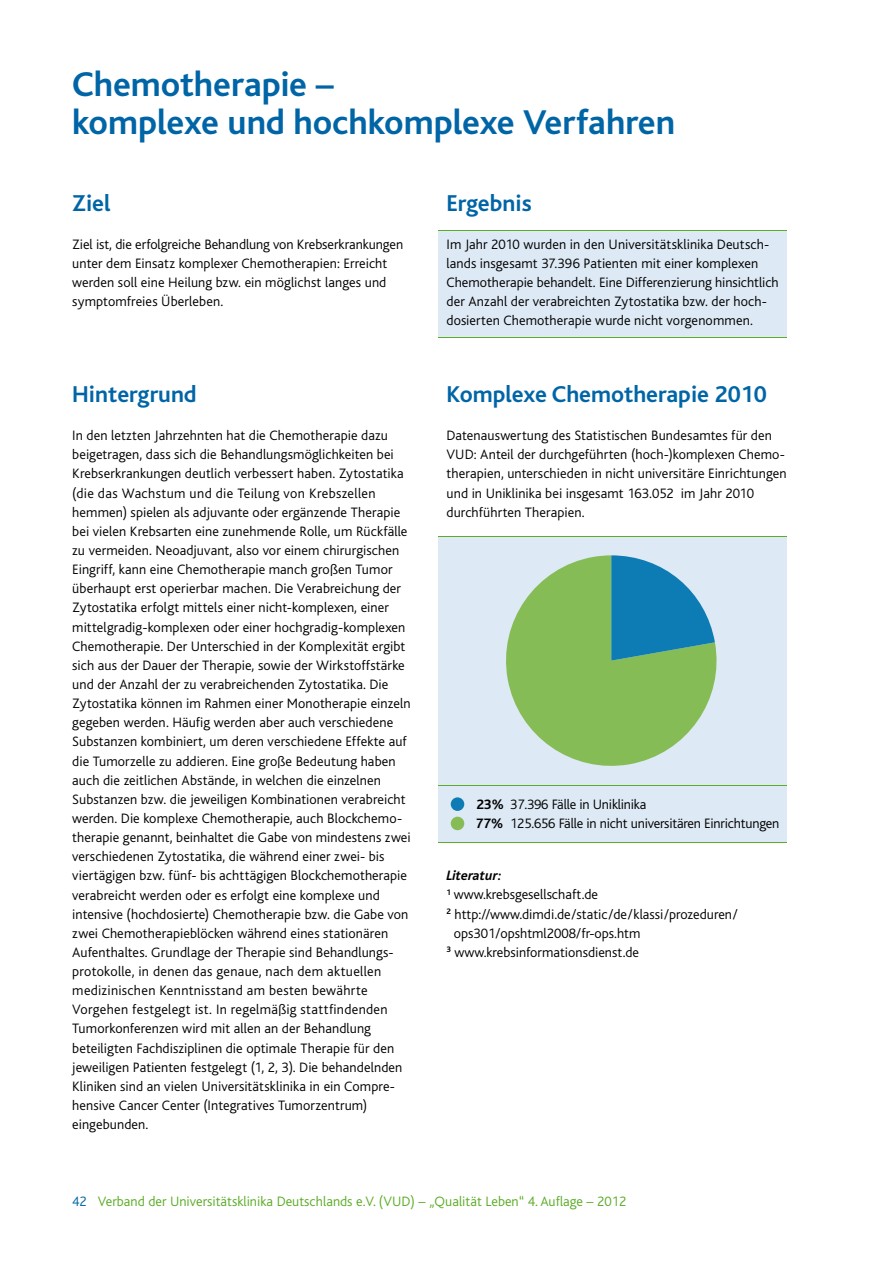
<style>
.page{position:relative;width:893px;height:1263px;background:#fff}
.page>*{position:absolute;margin:0;border:0;box-sizing:border-box;transform-origin:0 0}
.t1{font:700 36px/38.2px "Bliss";color:#0065a6}
.t2{font:700 24px "Bliss";color:#0065a6}
.t3{font:300 14.25px/19.2px "Bliss";letter-spacing:.005em;color:#000}
.t4{font:300 14.25px "Bliss";color:#5bac26}
.t5{font:300 14.25px/19.2px "Bliss";letter-spacing:-.015em;color:#000}
.t6{font:italic 700 14.25px "Bliss";color:#000}
.s1{font-weight:700}
.s2{color:#0065a6}
</style>
<div class="page">
<div style="left:438px;top:537px;width:349px;height:305px;background:#dde9f4"></div>
<div style="left:438px;top:230px;width:349px;height:107px;background:#dde9f4"></div>
<div style="left:451px;top:797px;width:13px;height:14px;background:#0d7cb5;border-radius:50%"></div>
<div style="left:451px;top:817px;width:13px;height:13px;background:#86bc55;border-radius:50%"></div>
<svg style="left:506px;top:555px;width:211px;height:211px;fill:#86bc55"></svg>
<svg style="left:611px;top:555px;width:104px;height:106px"></svg>
<hr style="left:438px;top:230px;width:349px;height:1px;background:#5bac26">
<hr style="left:438px;top:337px;width:349px;height:1px;background:#5bac26">
<hr style="left:438px;top:536px;width:349px;height:1px;background:#5bac26">
<hr style="left:438px;top:785px;width:349px;height:1px;background:#5bac26">
<hr style="left:438px;top:842px;width:349px;height:1px;background:#5bac26">
<h1 class="t1" style="left:72px;top:66px;width:604px">Chemotherapie –<br>komplexe und hochkomplexe Verfahren</h1>
<h2 class="t2" style="left:72px;top:190px;width:40px">Ziel</h2>
<p class="t3" style="left:72px;top:235px;width:332px">Ziel ist, die erfolgreiche Behandlung von Krebserkrankungen unter dem Einsatz komplexer Chemotherapien: Erreicht werden soll eine Heilung bzw. ein möglichst langes und symptomfreies Überleben.</p>
<h2 class="t2" style="left:72px;top:381px;width:126px">Hintergrund</h2>
<p class="t3" style="left:72px;top:426px;width:340px">In den letzten Jahrzehnten hat die Chemotherapie dazu beigetragen, dass sich die Behandlungsmöglichkeiten bei Krebserkrankungen deutlich verbessert haben. Zytostatika (die das Wachstum und die Teilung von Krebszellen hemmen) spielen als adjuvante oder ergänzende Therapie bei vielen Krebsarten eine zunehmende Rolle, um Rückfälle zu vermeiden. Neoadjuvant, also vor einem chirurgischen Eingriff, kann eine Chemotherapie manch großen Tumor überhaupt erst operierbar machen. Die Verabreichung der Zytostatika erfolgt mittels einer nicht-komplexen, einer mittelgradig-komplexen oder einer hochgradig-komplexen Chemotherapie. Der Unterschied in der Komplexität ergibt sich aus der Dauer der Therapie, sowie der Wirkstoffstärke und der Anzahl der zu verabreichenden Zytostatika. Die Zytostatika können im Rahmen einer Monotherapie einzeln gegeben werden. Häufig werden aber auch verschiedene Substanzen kombiniert, um deren verschiedene Effekte auf die Tumorzelle zu addieren. Eine große Bedeutung haben auch die zeitlichen Abstände, in welchen die einzelnen Substanzen bzw. die jeweiligen Kombinationen verabreicht werden. Die komplexe Chemotherapie, auch Blockchemo&shy;therapie genannt, beinhaltet die Gabe von mindestens zwei verschiedenen Zytostatika, die während einer zwei- bis viertägigen bzw. fünf- bis achttägigen Blockchemotherapie verabreicht werden oder es erfolgt eine komplexe und intensive (hochdosierte) Chemotherapie bzw. die Gabe von zwei Chemotherapieblöcken während eines stationären Aufenthaltes. Grundlage der Therapie sind Behandlungs&shy;protokolle, in denen das genaue, nach dem aktuellen medizinischen Kenntnisstand am besten bewährte Vorgehen festgelegt ist. In regelmäßig stattfindenden Tumorkonferenzen wird mit allen an der Behandlung beteiligten Fachdisziplinen die optimale Therapie für den jeweiligen Patienten festgelegt (1, 2, 3). Die behandelnden Kliniken sind an vielen Universitätsklinika in ein Compre&shy;hensive Cancer Center (Integratives Tumorzentrum) eingebunden.</p>
<h2 class="t2" style="left:446px;top:190px;width:87px">Ergebnis</h2>
<p class="t3" style="left:446px;top:235px;width:334px">Im Jahr 2010 wurden in den Universitätsklinika Deutsch&shy;lands insgesamt 37.396 Patienten mit einer komplexen Chemotherapie behandelt. Eine Differenzierung hinsichtlich der Anzahl der verabreichten Zytostatika bzw. der hoch&shy;dosierten Chemotherapie wurde nicht vorgenommen.</p>
<h2 class="t2" style="left:446px;top:381px;width:322px">Komplexe Chemotherapie 2010</h2>
<p class="t3" style="left:446px;top:426px;width:342px">Datenauswertung des Statistischen Bundesamtes für den VUD: Anteil der durchgeführten (hoch-)komplexen Chemo&shy;therapien, unterschieden in nicht universitäre Einrichtungen und in Uniklinika bei insgesamt 163.052 im Jahr 2010 durchführten Therapien.</p>
<p class="t5" style="left:476px;top:795px;width:305px"><span class="s1">23%</span> 37.396 Fälle in Uniklinika<br><span class="s1">77%</span> 125.656 Fälle in nicht universitären Einrichtungen</p>
<p class="t6" style="left:446px;top:868px;width:57px">Literatur:</p>
<p class="t3" style="left:446px;top:885px;width:153px"><sup>1</sup> www.krebsgesellschaft.de</p>
<p class="t3" style="left:446px;top:904px;width:293px"><sup>2</sup> http://www.dimdi.de/static/de/klassi/prozeduren/</p>
<p class="t3" style="left:454px;top:924px;width:188px">ops301/opshtml2008/fr-ops.htm</p>
<p class="t3" style="left:446px;top:943px;width:194px"><sup>3</sup> www.krebsinformationsdienst.de</p>
<p class="t4" style="left:72px;top:1193px;width:556px"><span class="s2">42</span> Verband der Universitätsklinika Deutschlands e.V. (VUD) – „Qualität Leben“ 4. Auflage – 2012</p>
</div>
